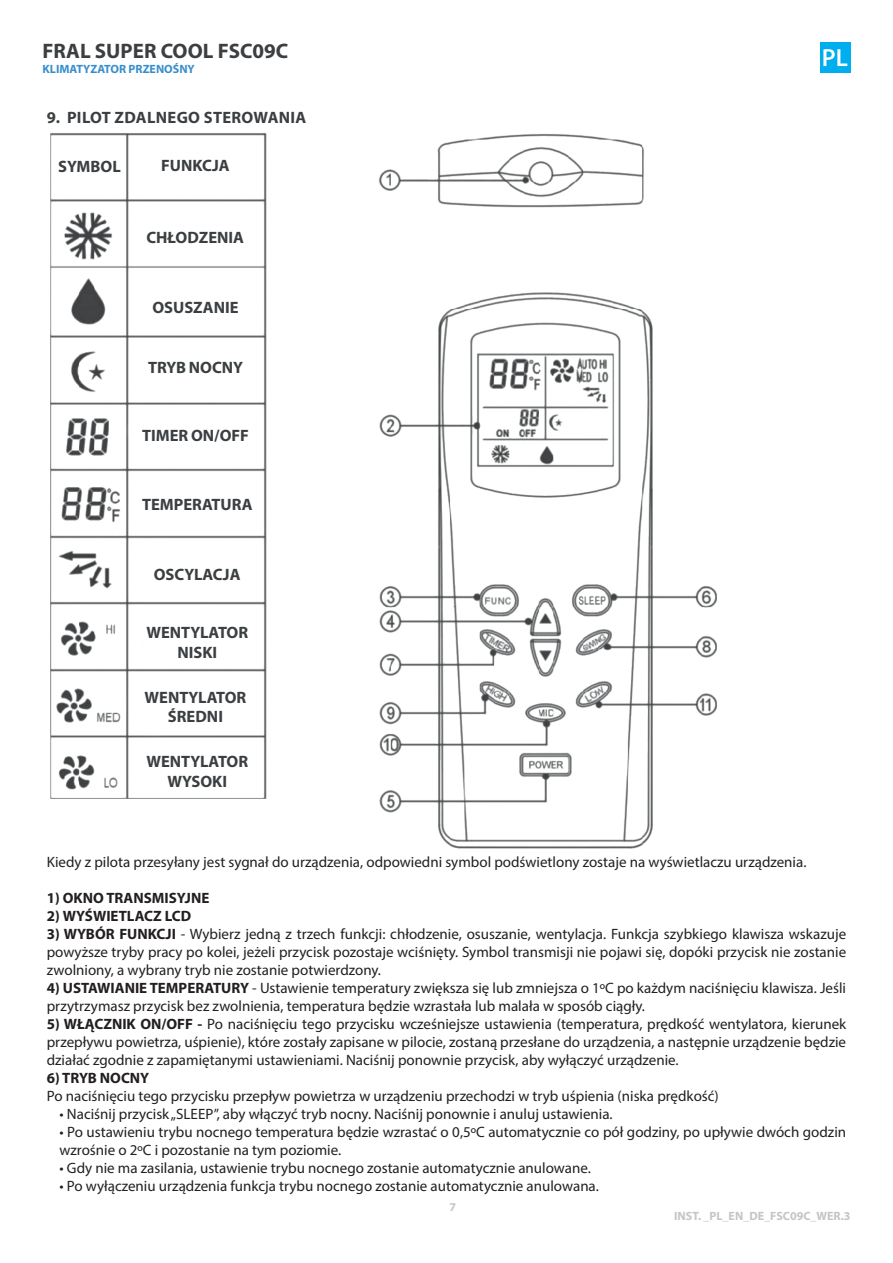
<style>
.page{position:relative;width:893px;height:1263px;background:#fff}
.page>*{position:absolute;margin:0;border:0;box-sizing:border-box;transform-origin:0 0}
.t1{font:700 21px "Myriad Pro";color:#3b3f41}
.t2{font:700 16.5px/19.8px "Myriad Pro";color:#3b3f41;text-align:center}
.t3{font:700 16.5px "Myriad Pro";letter-spacing:.02em;color:#3b3f41}
.t4{font:15px/18px "Myriad Pro";color:#231f20;text-align:justify}
.t5{font:700 15px "Myriad Pro";color:#231f20}
.t6{font:700 12px "Myriad Pro";color:#c4c5c4}
.t7{font:700 12px "Myriad Pro";color:#388ecd}
.s1{font-weight:700}
</style>
<div class="page">
<img style="left:50px;top:132px;width:667px;height:717px">
<div style="left:820px;top:43px;width:30px;height:30px;background:#00aeef"></div>
<svg style="left:823px;top:49px;width:24px;height:17px"></svg>
<h1 class="t1" style="left:43px;top:38px;width:247px">FRAL SUPER COOL FSC09C</h1>
<p class="t7" style="left:43px;top:61px;width:154px">KLIMATYZATOR PRZENOŚNY</p>
<p class="t3" style="left:47px;top:107px;width:261px">9. PILOT ZDALNEGO STEROWANIA</p>
<p class="t2" style="left:58px;top:156px;width:64px">SYMBOL</p>
<p class="t2" style="left:161px;top:155px;width:70px">FUNKCJA</p>
<p class="t2" style="left:146px;top:227px;width:99px">CHŁODZENIA</p>
<p class="t2" style="left:152px;top:297px;width:88px">OSUSZANIE</p>
<p class="t2" style="left:148px;top:357px;width:96px">TRYB NOCNY</p>
<p class="t2" style="left:142px;top:425px;width:108px">TIMER ON/OFF</p>
<p class="t2" style="left:142px;top:494px;width:112px">TEMPERATURA</p>
<p class="t2" style="left:154px;top:564px;width:88px">OSCYLACJA</p>
<p class="t2" style="left:146px;top:622px;width:103px">WENTYLATOR<br>NISKI</p>
<p class="t2" style="left:145px;top:687px;width:103px">WENTYLATOR<br>ŚREDNI</p>
<p class="t2" style="left:146px;top:751px;width:103px">WENTYLATOR<br>WYSOKI</p>
<p class="t4" style="left:47px;top:852px;width:761px">Kiedy z pilota przesyłany jest sygnał do urządzenia, odpowiedni symbol podświetlony zostaje na wyświetlaczu urządzenia.</p>
<p class="t5" style="left:47px;top:888px;width:164px">1) OKNO TRANSMISYJNE</p>
<p class="t5" style="left:47px;top:906px;width:146px">2) WYŚWIETLACZ LCD</p>
<p class="t4" style="left:47px;top:924px;width:801px"><span class="s1">3) WYBÓR FUNKCJI</span> - Wybierz jedną z trzech funkcji: chłodzenie, osuszanie, wentylacja. Funkcja szybkiego klawisza wskazuje powyższe tryby pracy po kolei, jeżeli przycisk pozostaje wciśnięty. Symbol transmisji nie pojawi się, dopóki przycisk nie zostanie zwolniony, a wybrany tryb nie zostanie potwierdzony.</p>
<p class="t4" style="left:47px;top:978px;width:801px"><span class="s1">4) USTAWIANIE TEMPERATURY</span> - Ustawienie temperatury zwiększa się lub zmniejsza o 1ºC po każdym naciśnięciu klawisza. Jeśli przytrzymasz przycisk bez zwolnienia, temperatura będzie wzrastała lub malała w sposób ciągły.</p>
<p class="t4" style="left:47px;top:1014px;width:801px"><span class="s1">5) WŁĄCZNIK ON/OFF -</span> Po naciśnięciu tego przycisku wcześniejsze ustawienia (temperatura, prędkość wentylatora, kierunek przepływu powietrza, uśpienie), które zostały zapisane w pilocie, zostaną przesłane do urządzenia, a następnie urządzenie będzie działać zgodnie z zapamiętanymi ustawieniami. Naciśnij ponownie przycisk, aby wyłączyć urządzenie.</p>
<p class="t5" style="left:47px;top:1068px;width:104px">6) TRYB NOCNY</p>
<p class="t4" style="left:47px;top:1086px;width:673px">Po naciśnięciu tego przycisku przepływ powietrza w urządzeniu przechodzi w tryb uśpienia (niska prędkość)</p>
<p class="t4" style="left:60px;top:1104px;width:555px">• Naciśnij przycisk „SLEEP”, aby włączyć tryb nocny. Naciśnij ponownie i anuluj ustawienia.</p>
<p class="t4" style="left:60px;top:1122px;width:788px">• Po ustawieniu trybu nocnego temperatura będzie wzrastać o 0,5ºC automatycznie co pół godziny, po upływie dwóch godzin wzrośnie o 2ºC i pozostanie na tym poziomie.</p>
<p class="t4" style="left:60px;top:1158px;width:533px">• Gdy nie ma zasilania, ustawienie trybu nocnego zostanie automatycznie anulowane.</p>
<p class="t4" style="left:60px;top:1176px;width:541px">• Po wyłączeniu urządzenia funkcja trybu nocnego zostanie automatycznie anulowana.</p>
<p class="t6" style="left:450px;top:1199px;width:8px">7</p>
<p class="t6" style="left:674px;top:1208px;width:178px">INST. _PL_EN_DE_FSC09C_WER.3</p>
</div>
